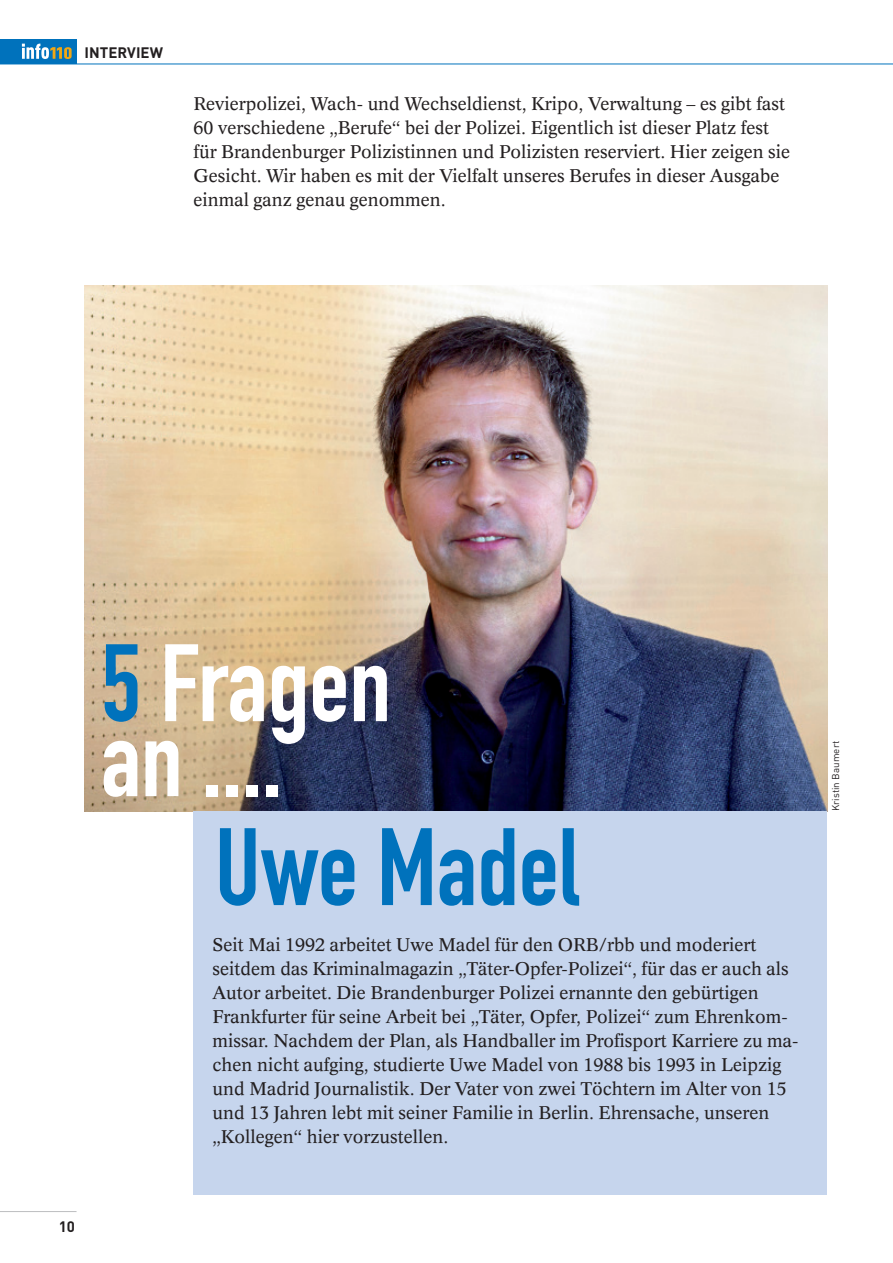
<style>
.page{position:relative;width:893px;height:1263px;background:#fff}
.page>*{position:absolute;margin:0;border:0;box-sizing:border-box;transform-origin:0 0}
._8_7_Concorde_reg_oh{font:700 108px "DIN Condensed";color:#fff}
._8_7_Concorde_reg_oh-2{font:700 108px "DIN Condensed";color:#0072bc}
.Vorspann{font:18px/24px "Concorde";color:#231f20}
._43_Pagina_linksbünd{font:700 15px "DIN";color:#231f20}
.DIN_text{font:9.75px "DIN";letter-spacing:.005em;color:#231f20}
.s1{color:#0072bc}
</style>
<div class="page">
<div style="left:0;top:40px;width:77px;height:24px;background:#0072bc"></div>
<svg style="left:22px;top:44px;width:50px;height:15px"></svg>
<hr style="left:0;top:64px;width:893px;height:1px;background:#0072bc">
<hr style="left:0;top:1211px;width:77px;height:1px;background:#bcbdc0">
<img style="left:85px;top:286px;width:742px;height:525px">
<div style="left:193px;top:811px;width:634px;height:384px;background:#c6d5ed"></div>
<p class="_43_Pagina_linksbünd" style="left:85px;top:43px;width:80px">INTERVIEW</p>
<p class="Vorspann" style="left:193px;top:91px;width:593px">Revierpolizei, Wach- und Wechseldienst, Kripo, Verwaltung – es gibt fast</p>
<p class="Vorspann" style="left:193px;top:115px;width:577px">60 verschiedene „Berufe“ bei der Polizei. Eigentlich ist dieser Platz fest</p>
<p class="Vorspann" style="left:193px;top:139px;width:598px">für Brandenburger Polizistinnen und Polizisten reserviert. Hier zeigen sie</p>
<p class="Vorspann" style="left:193px;top:163px;width:587px">Gesicht. Wir haben es mit der Vielfalt unseres Berufes in dieser Ausgabe</p>
<p class="Vorspann" style="left:193px;top:187px;width:254px">einmal ganz genau genommen.</p>
<p class="_8_7_Concorde_reg_oh" style="left:101px;top:611px;width:292px"><span class="s1">5</span> Fragen</p>
<p class="_8_7_Concorde_reg_oh" style="left:101px;top:686px;width:183px">an ....</p>
<p class="_8_7_Concorde_reg_oh-2" style="left:215px;top:794px;width:366px">Uwe Madel</p>
<p class="Vorspann" style="left:213px;top:932px;width:545px">Seit Mai 1992 arbeitet Uwe Madel für den ORB/rbb und moderiert</p>
<p class="Vorspann" style="left:213px;top:956px;width:587px">seitdem das Kriminalmagazin „Täter-Opfer-Polizei“, für das er auch als Autor arbeitet. Die Brandenburger Polizei ernannte den gebürtigen Frankfurter für seine Arbeit bei „Täter, Opfer, Polizei“ zum Ehrenkom&shy;missar. Nachdem der Plan, als Handballer im Profisport Karriere zu ma&shy;chen nicht aufging, studierte Uwe Madel von 1988 bis 1993 in Leipzig und Madrid Journalistik. Der Vater von zwei Töchtern im Alter von 15 und 13 Jahren lebt mit seiner Familie in Berlin. Ehrensache, unseren „Kollegen“ hier vorzustellen.</p>
<p class="_43_Pagina_linksbünd" style="left:59px;top:1217px;width:18px">10</p>
<p class="DIN_text" style="left:830px;top:811px;width:72px;rotate:-90deg">Kristin Baumert</p>
</div>
